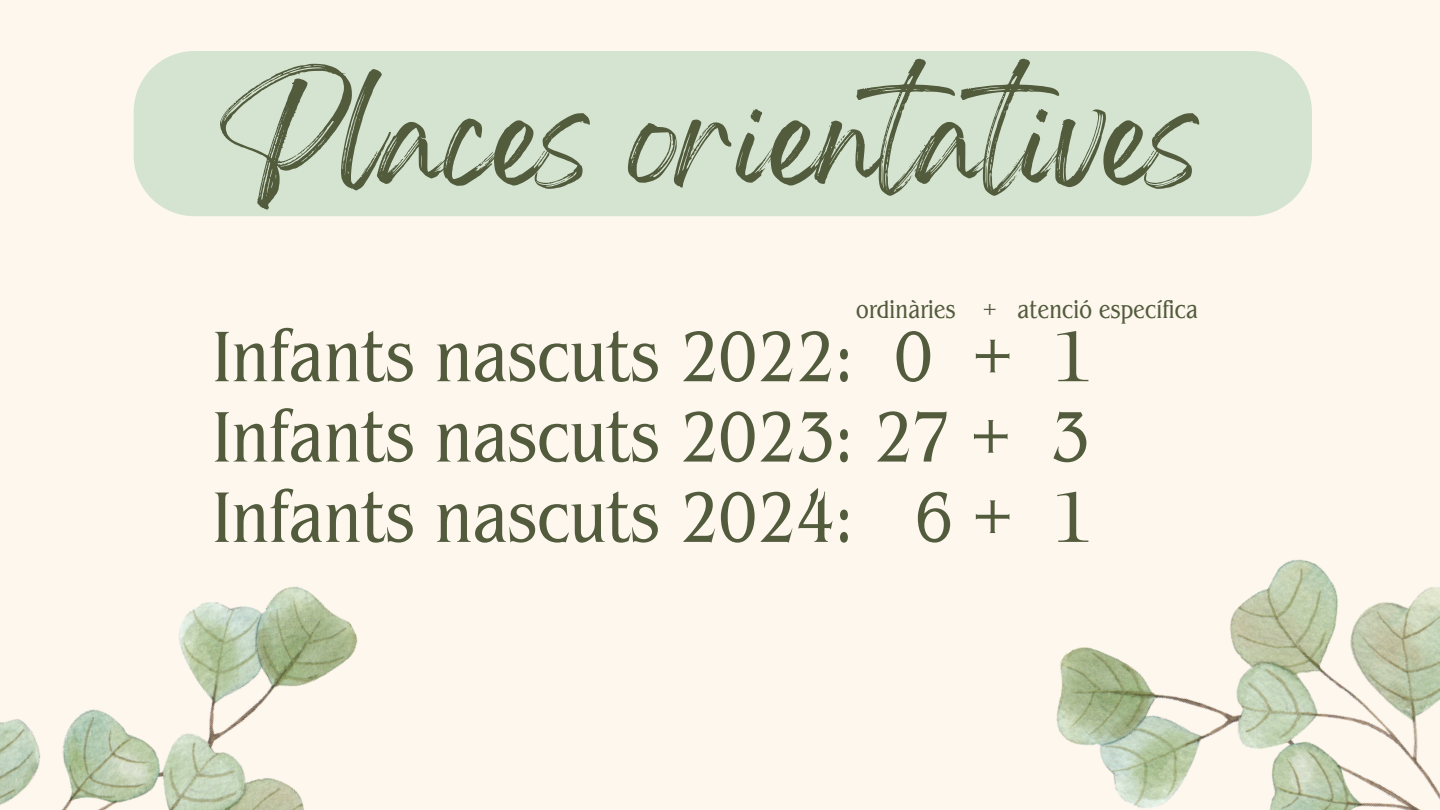
<style>
.page{position:relative;width:1440px;height:810px;background:#fdf7ee}
.page>*{position:absolute;margin:0;border:0;box-sizing:border-box;transform-origin:0 0}
.t1{font:98.5px "Gellatio";color:#535b3d}
.t2{font:condensed 75.1px "Benguiat Pro ITC";letter-spacing:-.01em;color:#535b3d}
.t3{font:condensed 25.6px "Benguiat Pro ITC";letter-spacing:-.01em;color:#535b3d}
</style>
<div class="page">
<img style="left:0;top:586px;width:358px;height:224px">
<img style="left:1056px;top:559px;width:384px;height:251px">
<div style="left:134px;top:51px;width:1178px;height:165px;background:#d4e4d1"></div>
<p class="t1" style="left:219px;top:115px;width:982px">Places orientatives</p>
<p class="t3" style="left:856px;top:301px;width:344px">ordinàries + atenció específica</p>
<p class="t2" style="left:212px;top:329px;width:881px">Infants nascuts 2022: 0 + 1</p>
<p class="t2" style="left:212px;top:410px;width:879px">Infants nascuts 2023: 27 + 3</p>
<p class="t2" style="left:212px;top:490px;width:881px">Infants nascuts 2024: 6 + 1</p>
</div>
